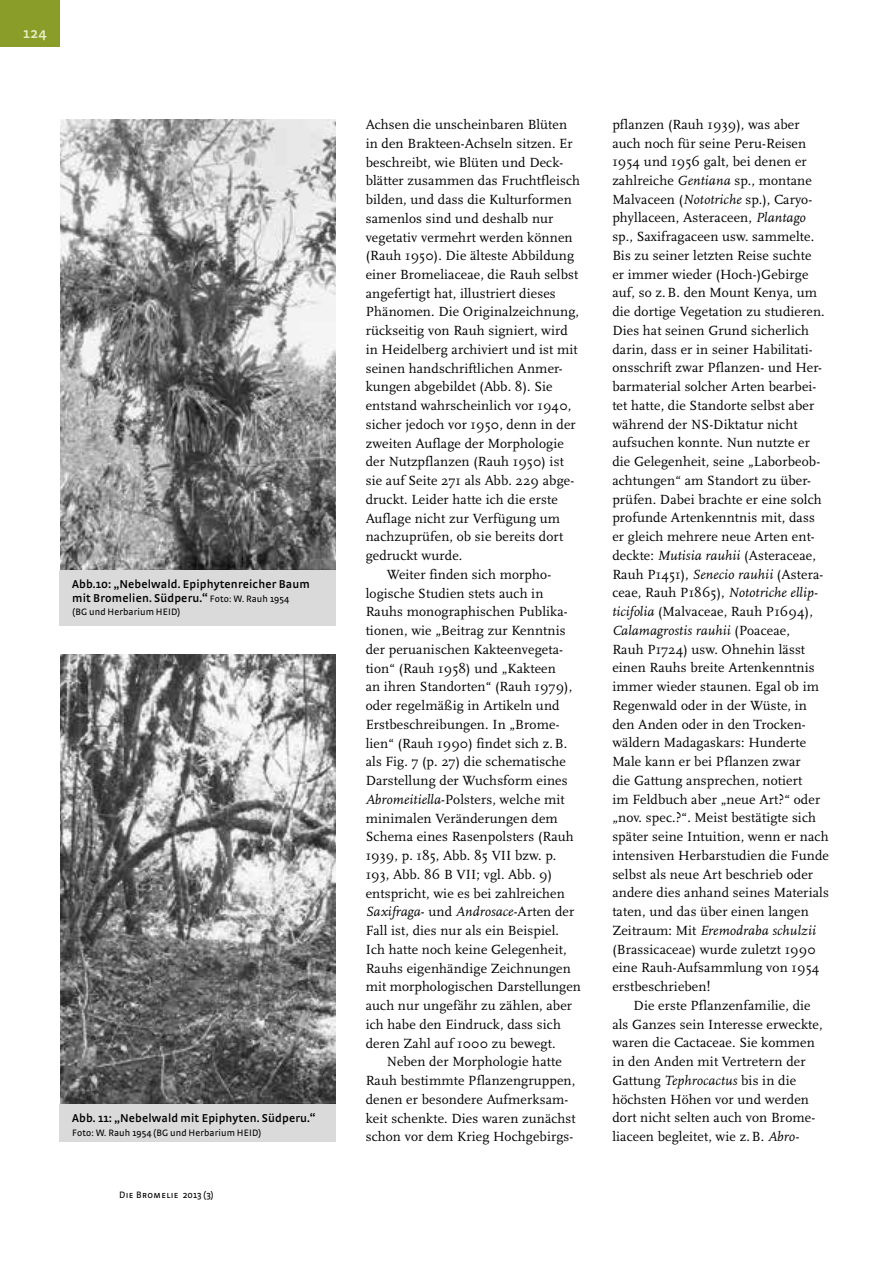
<style>
.page{position:relative;width:893px;height:1263px;background:#fff}
.page>*{position:absolute;margin:0;border:0;box-sizing:border-box;transform-origin:0 0}
.t1{font:600 15px "Strada OT";color:#e7eec6}
.t2{font:13.8px/18.8px "Scala OT";letter-spacing:.01em;color:#000}
.t3{font:italic 13.8px "Scala OT";letter-spacing:.01em;color:#000}
.t4{font:600 12px/13.5px "Strada OT";letter-spacing:.01em;color:#000}
.t5{font:9.75px "Strada OT";letter-spacing:.01em;color:#000}
.t6{font:9.75px "Strada OT";letter-spacing:.04em;color:#000}
.s1{font-weight:400;font-size:9.75px}
.s2{font-style:italic}
.s3{font-style:normal}
</style>
<div class="page">
<img style="left:60px;top:119px;width:276px;height:451px">
<img style="left:60px;top:654px;width:276px;height:450px">
<div style="left:60px;top:570px;width:276px;height:55px;background:#dadada"></div>
<div style="left:60px;top:1104px;width:276px;height:38px;background:#dadada"></div>
<div style="left:0;top:0;width:60px;height:47px;background:#899d28"></div>
<p class="t1" style="left:23px;top:25px;width:25px">124</p>
<p class="t4" style="left:72px;top:577px;width:239px">Abb.10: „Nebelwald. Epiphytenreicher Baum mit Bromelien. Südperu.“ <span class="s1">Foto: W. Rauh 1954</span></p>
<p class="t5" style="left:72px;top:606px;width:110px">(BG und Herbarium HEID)</p>
<p class="t4" style="left:72px;top:1111px;width:244px">Abb. 11: „Nebelwald mit Epiphyten. Südperu.“</p>
<p class="t5" style="left:72px;top:1127px;width:191px">Foto: W. Rauh 1954 (BG und Herbarium HEID)</p>
<p class="t6" style="left:119px;top:1189px;width:96px">Die Bromelie 2013 (3)</p>
<p class="t2" style="left:366px;top:115px;width:203px">Achsen die unscheinbaren Blüten</p>
<p class="t2" style="left:366px;top:134px;width:209px">in den Brakteen-Achseln sitzen. Er</p>
<p class="t2" style="left:366px;top:153px;width:199px">beschreibt, wie Blüten und Deck-</p>
<p class="t2" style="left:366px;top:172px;width:216px">blätter zusammen das Fruchtfleisch</p>
<p class="t2" style="left:366px;top:190px;width:208px">bilden, und dass die Kulturformen</p>
<p class="t2" style="left:366px;top:209px;width:189px">samenlos sind und deshalb nur</p>
<p class="t2" style="left:366px;top:228px;width:208px">vegetativ vermehrt werden können</p>
<p class="t2" style="left:366px;top:247px;width:210px">(Rauh 1950). Die älteste Abbildung</p>
<p class="t2" style="left:366px;top:265px;width:214px">einer Bromeliaceae, die Rauh selbst</p>
<p class="t2" style="left:366px;top:284px;width:192px">angefertigt hat, illustriert dieses</p>
<p class="t2" style="left:366px;top:303px;width:215px">Phänomen. Die Originalzeichnung,</p>
<p class="t2" style="left:366px;top:322px;width:204px">rückseitig von Rauh signiert, wird</p>
<p class="t2" style="left:366px;top:340px;width:213px">in Heidelberg archiviert und ist mit</p>
<p class="t2" style="left:366px;top:359px;width:198px">seinen handschriftlichen Anmer-</p>
<p class="t2" style="left:366px;top:378px;width:188px">kungen abgebildet (Abb. 8). Sie</p>
<p class="t2" style="left:366px;top:397px;width:207px">entstand wahrscheinlich vor 1940,</p>
<p class="t2" style="left:366px;top:415px;width:212px">sicher jedoch vor 1950, denn in der</p>
<p class="t2" style="left:366px;top:434px;width:200px">zweiten Auflage der Morphologie</p>
<p class="t2" style="left:366px;top:453px;width:200px">der Nutzpflanzen (Rauh 1950) ist</p>
<p class="t2" style="left:366px;top:472px;width:210px">sie auf Seite 271 als Abb. 229 abge-</p>
<p class="t2" style="left:366px;top:490px;width:194px">druckt. Leider hatte ich die erste</p>
<p class="t2" style="left:366px;top:509px;width:196px">Auflage nicht zur Verfügung um</p>
<p class="t2" style="left:366px;top:528px;width:199px">nachzuprüfen, ob sie bereits dort</p>
<p class="t2" style="left:366px;top:547px;width:98px">gedruckt wurde.</p>
<p class="t2" style="left:387px;top:565px;width:166px">Weiter finden sich morpho-</p>
<p class="t2" style="left:366px;top:584px;width:179px">logische Studien stets auch in</p>
<p class="t2" style="left:366px;top:603px;width:204px">Rauhs monographischen Publika-</p>
<p class="t2" style="left:366px;top:622px;width:201px">tionen, wie „Beitrag zur Kenntnis</p>
<p class="t2" style="left:366px;top:640px;width:199px">der peruanischen Kakteenvegeta-</p>
<p class="t2" style="left:366px;top:659px;width:192px">tion“ (Rauh 1958) und „Kakteen</p>
<p class="t2" style="left:366px;top:678px;width:208px">an ihren Standorten“ (Rauh 1979),</p>
<p class="t2" style="left:366px;top:697px;width:195px">oder regelmäßig in Artikeln und</p>
<p class="t2" style="left:366px;top:715px;width:195px">Erstbeschreibungen. In „Brome-</p>
<p class="t2" style="left:366px;top:734px;width:203px">lien“ (Rauh 1990) findet sich z.B.</p>
<p class="t2" style="left:366px;top:753px;width:202px">als Fig. 7 (p. 27) die schematische</p>
<p class="t2" style="left:366px;top:772px;width:203px">Darstellung der Wuchsform eines</p>
<p class="t2" style="left:366px;top:790px;width:201px"><span class="s2">Abromeitiella</span>-Polsters, welche mit</p>
<p class="t2" style="left:366px;top:809px;width:194px">minimalen Veränderungen dem</p>
<p class="t2" style="left:366px;top:828px;width:210px">Schema eines Rasenpolsters (Rauh</p>
<p class="t2" style="left:366px;top:847px;width:192px">1939, p. 185, Abb. 85 VII bzw. p.</p>
<p class="t2" style="left:366px;top:865px;width:188px">193, Abb. 86 B VII; vgl. Abb. 9)</p>
<p class="t2" style="left:366px;top:884px;width:201px">entspricht, wie es bei zahlreichen</p>
<p class="t3" style="left:366px;top:904px;width:210px">Saxifraga<span class="s3">- und</span> Androsace<span class="s3">-Arten der</span></p>
<p class="t2" style="left:366px;top:922px;width:195px">Fall ist, dies nur als ein Beispiel.</p>
<p class="t2" style="left:366px;top:940px;width:202px">Ich hatte noch keine Gelegenheit,</p>
<p class="t2" style="left:366px;top:959px;width:207px">Rauhs eigenhändige Zeichnungen</p>
<p class="t2" style="left:366px;top:978px;width:217px">mit morphologischen Darstellungen</p>
<p class="t2" style="left:366px;top:996px;width:208px">auch nur ungefähr zu zählen, aber</p>
<p class="t2" style="left:366px;top:1015px;width:197px">ich habe den Eindruck, dass sich</p>
<p class="t2" style="left:366px;top:1034px;width:191px">deren Zahl auf 1000 zu bewegt.</p>
<p class="t2" style="left:387px;top:1053px;width:176px">Neben der Morphologie hatte</p>
<p class="t2" style="left:366px;top:1071px;width:211px">Rauh bestimmte Pflanzengruppen,</p>
<p class="t2" style="left:366px;top:1090px;width:204px">denen er besondere Aufmerksam-</p>
<p class="t2" style="left:366px;top:1109px;width:212px">keit schenkte. Dies waren zunächst</p>
<p class="t2" style="left:366px;top:1128px;width:209px">schon vor dem Krieg Hochgebirgs-</p>
<p class="t2" style="left:612px;top:115px;width:218px">pflanzen (Rauh 1939), was aber auch noch für seine Peru-Reisen 1954 und 1956 galt, bei denen er zahlreiche <span class="s2">Gentiana</span> sp., montane Malvaceen (<span class="s2">Nototriche</span> sp.), Caryo&shy;phyllaceen, Asteraceen, <span class="s2">Plantago </span>sp., Saxifragaceen usw. sammelte.<br>Bis zu seiner letzten Reise suchte<br>er immer wieder (Hoch-)Gebirge auf, so z.B. den Mount Kenya, um die dortige Vegetation zu studieren.<br>Dies hat seinen Grund sicherlich darin, dass er in seiner Habilitati&shy;onsschrift zwar Pflanzen- und Her&shy;barmaterial solcher Arten bearbei&shy;tet hatte, die Standorte selbst aber während der NS-Diktatur nicht aufsuchen konnte. Nun nutzte er die Gelegenheit, seine „Laborbeob&shy;achtungen“ am Standort zu über&shy;prüfen. Dabei brachte er eine solch profunde Artenkenntnis mit, dass er gleich mehrere neue Arten ent&shy;deckte: <span class="s2">Mutisia rauhii</span> (Asteraceae, Rauh P1451), <span class="s2">Senecio rauhii</span> (Astera&shy;ceae, Rauh P1865), <span class="s2">Nototriche ellip&shy;ticifolia</span> (Malvaceae, Rauh P1694), <span class="s2">Calamagrostis rauhii</span> (Poaceae,<br>Rauh P1724) usw. Ohnehin lässt einen Rauhs breite Artenkenntnis immer wieder staunen. Egal ob im Regenwald oder in der Wüste, in den Anden oder in den Trocken&shy;wäldern Madagaskars: Hunderte Male kann er bei Pflanzen zwar<br>die Gattung ansprechen, notiert<br>im Feldbuch aber „neue Art?“ oder „nov. spec.?“. Meist bestätigte sich später seine Intuition, wenn er nach intensiven Herbarstudien die Funde selbst als neue Art beschrieb oder andere dies anhand seines Materials taten, und das über einen langen Zeitraum: Mit <span class="s2">Eremodraba schulzii </span>(Brassicaceae) wurde zuletzt 1990 eine Rauh-Aufsammlung von 1954 erstbeschrieben!</p>
<p class="t2" style="left:612px;top:996px;width:212px;text-indent:21px">Die erste Pflanzenfamilie, die als Ganzes sein Interesse erweckte, waren die Cactaceae. Sie kommen in den Anden mit Vertretern der<br>Gattung <span class="s2">Tephrocactus</span> bis in die höchsten Höhen vor und werden dort nicht selten auch von Brome&shy;liaceen begleitet, wie z.B. <span class="s2">Abro-</span></p>
</div>
